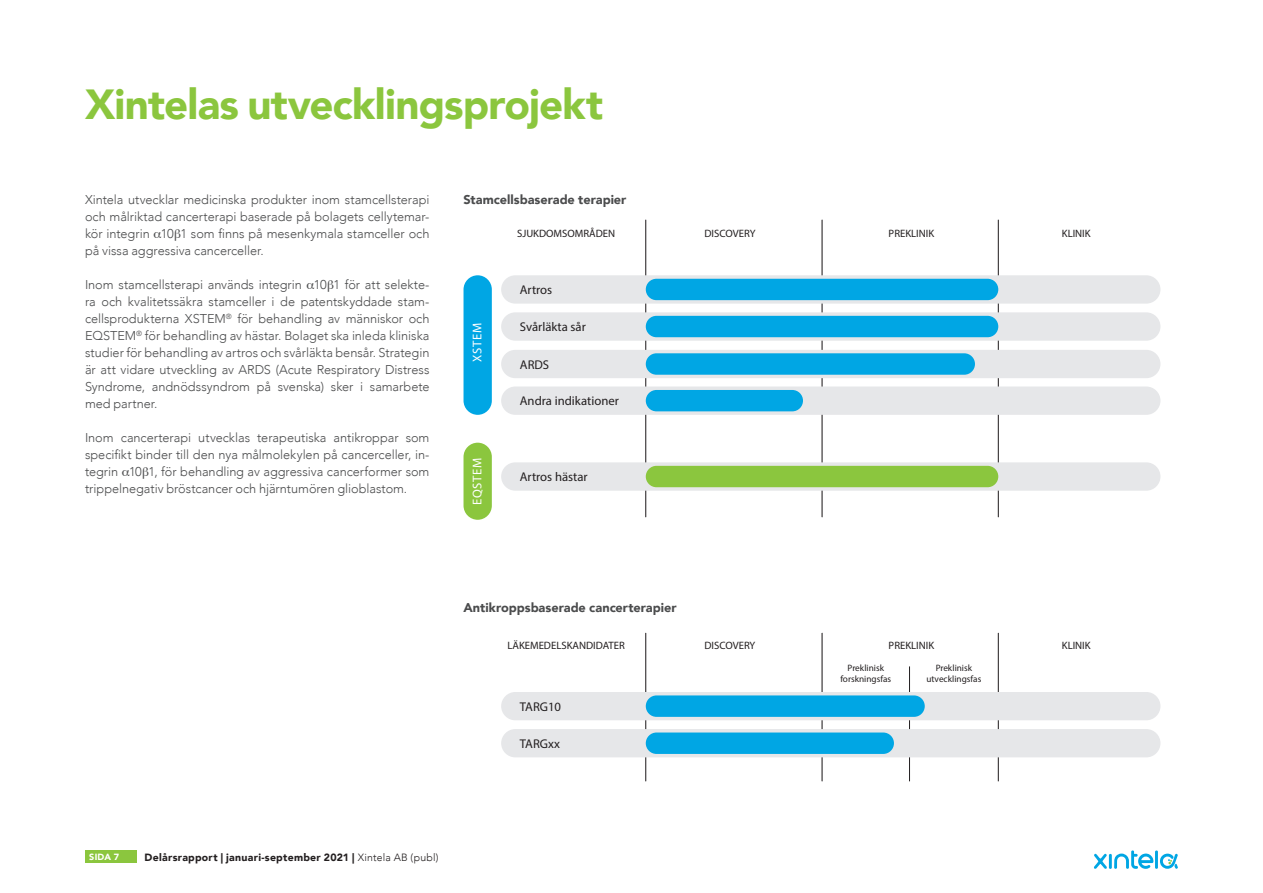
<style>
.page{position:relative;width:1263px;height:893px;background:#fff}
.page>*{position:absolute;margin:0;border:0;box-sizing:border-box;transform-origin:0 0}
.t1{font:900 42px "Avenir";letter-spacing:-.02em;color:#8bc63e}
.t2{font:300 12.75px/17px "Avenir";letter-spacing:-.005em;color:#4b4c4d;text-align:justify}
.t3{font:12.75px "Proxima Nova";color:#231f20}
.t4{font:900 12.75px "Avenir";color:#4b4c4d}
.t5{font:600 12.75px "Proxima Nova";letter-spacing:.05em;color:#fff}
.t6{font:10.65px "Proxima Nova";color:#231f20}
.t7{font:900 10.5px "Avenir";letter-spacing:.025em;color:#231f20}
.t8{font:9.3px/11.1px "Proxima Nova";color:#231f20;text-align:center}
.t9{font:900 9px "Avenir";color:#fff}
.s1{font-weight:300}
</style>
<div class="page">
<div style="left:85px;top:850px;width:51px;height:13px;background:#8bc63e"></div>
<hr style="left:1109px;top:854px;width:3px;height:15px;background:#00a6e4">
<svg style="left:1094px;top:854px;width:13px;height:15px"></svg>
<hr style="left:1155px;top:850px;width:3px;height:19px;background:#00a6e4">
<svg style="left:1114px;top:850px;width:39px;height:19px"></svg>
<svg style="left:1160px;top:854px;width:18px;height:15px"></svg>
<hr style="left:645px;top:220px;width:1px;height:297px;background:#231f20">
<hr style="left:822px;top:220px;width:1px;height:297px;background:#231f20">
<hr style="left:998px;top:220px;width:1px;height:297px;background:#231f20">
<div style="left:501px;top:275px;width:659px;height:29px;background:#e6e7e9;border-radius:14px"></div>
<div style="left:463px;top:275px;width:29px;height:140px;background:#00a6e4;border-radius:14px"></div>
<div style="left:501px;top:312px;width:659px;height:29px;background:#e6e7e9;border-radius:14px"></div>
<div style="left:501px;top:350px;width:659px;height:28px;background:#e6e7e9;border-radius:14px"></div>
<div style="left:501px;top:386px;width:659px;height:29px;background:#e6e7e9;border-radius:14px"></div>
<div style="left:463px;top:443px;width:29px;height:77px;background:#8bc63e;border-radius:14px"></div>
<div style="left:501px;top:462px;width:659px;height:29px;background:#e6e7e9;border-radius:14px"></div>
<div style="left:646px;top:466px;width:352px;height:21px;background:#8bc63e;border-radius:11px"></div>
<div style="left:646px;top:390px;width:157px;height:21px;background:#00a6e4;border-radius:11px"></div>
<div style="left:646px;top:353px;width:329px;height:22px;background:#00a6e4;border-radius:11px"></div>
<div style="left:646px;top:316px;width:352px;height:21px;background:#00a6e4;border-radius:11px"></div>
<div style="left:646px;top:279px;width:352px;height:21px;background:#00a6e4;border-radius:11px"></div>
<hr style="left:645px;top:633px;width:1px;height:148px;background:#231f20">
<hr style="left:822px;top:633px;width:1px;height:148px;background:#231f20">
<hr style="left:998px;top:633px;width:1px;height:148px;background:#231f20">
<hr style="left:909px;top:666px;width:1px;height:115px;background:#231f20">
<div style="left:501px;top:692px;width:659px;height:28px;background:#e6e7e9;border-radius:14px"></div>
<div style="left:501px;top:729px;width:659px;height:28px;background:#e6e7e9;border-radius:14px"></div>
<div style="left:646px;top:732px;width:248px;height:22px;background:#00a6e4;border-radius:11px"></div>
<div style="left:646px;top:695px;width:279px;height:22px;background:#00a6e4;border-radius:11px"></div>
<h1 class="t1" style="left:85px;top:68px;width:520px">Xintelas utvecklingsprojekt</h1>
<p class="t2" style="left:85px;top:191px;width:346px">Xintela utvecklar medicinska produkter inom stamcellsterapi och målriktad cancerterapi baserade på bolagets cellytemar&shy;kör integrin 10 1 som finns på mesenkymala stamceller och på vissa aggressiva cancerceller.</p>
<p class="t2" style="left:85px;top:276px;width:346px">Inom stamcellsterapi används integrin 10 1 för att selekte&shy;ra och kvalitetssäkra stamceller i de patentskyddade stam&shy;cellsprodukterna XSTEM<sup>®</sup> för behandling av människor och EQSTEM<sup>®</sup> för behandling av hästar. Bolaget ska inleda kliniska studier för behandling av artros och svårläkta bensår. Strategin är att vidare utveckling av ARDS (Acute Respiratory Distress Syndrome, andnödssyndrom på svenska) sker i samarbete med partner.</p>
<p class="t2" style="left:85px;top:429px;width:346px">Inom cancerterapi utvecklas terapeutiska antikroppar som specifikt binder till den nya målmolekylen på cancerceller, in&shy;tegrin 10 1, för behandling av aggressiva cancerformer som trippelnegativ bröstcancer och hjärntumören glioblastom.</p>
<p class="t4" style="left:463px;top:189px;width:164px">Stamcellsbaserade terapier</p>
<p class="t6" style="left:517px;top:227px;width:100px">SJUKDOMSOMRÅDEN</p>
<p class="t6" style="left:704px;top:227px;width:52px">DISCOVERY</p>
<p class="t6" style="left:889px;top:227px;width:47px">PREKLINIK</p>
<p class="t6" style="left:1062px;top:227px;width:30px">KLINIK</p>
<p class="t5" style="left:469px;top:362px;width:40px;rotate:-90deg">XSTEM</p>
<p class="t5" style="left:469px;top:505px;width:49px;rotate:-90deg">EQSTEM</p>
<p class="t3" style="left:520px;top:282px;width:34px">Artros</p>
<p class="t3" style="left:520px;top:319px;width:67px">Svårläkta sår</p>
<p class="t3" style="left:520px;top:357px;width:31px">ARDS</p>
<p class="t3" style="left:520px;top:393px;width:101px">Andra indikationer</p>
<p class="t3" style="left:520px;top:469px;width:69px">Artros hästar</p>
<p class="t4" style="left:463px;top:597px;width:215px">Antikroppsbaserade cancerterapier</p>
<p class="t6" style="left:507px;top:639px;width:119px">LÄKEMEDELSKANDIDATER</p>
<p class="t6" style="left:704px;top:639px;width:52px">DISCOVERY</p>
<p class="t6" style="left:889px;top:639px;width:47px">PREKLINIK</p>
<p class="t8" style="left:840px;top:662px;width:52px">Preklinisk forskningsfas</p>
<p class="t8" style="left:926px;top:662px;width:56px">Preklinisk utvecklingsfas</p>
<p class="t3" style="left:520px;top:699px;width:43px">TARG10</p>
<p class="t3" style="left:520px;top:736px;width:41px">TARGxx</p>
<p class="t6" style="left:1062px;top:639px;width:30px">KLINIK</p>
<p class="t9" style="left:89px;top:849px;width:31px">SIDA 7</p>
<p class="t7" style="left:145px;top:848px;width:296px">Delårsrapport | januari-september 2021 | <span class="s1">Xintela AB (publ)</span></p>
</div>
